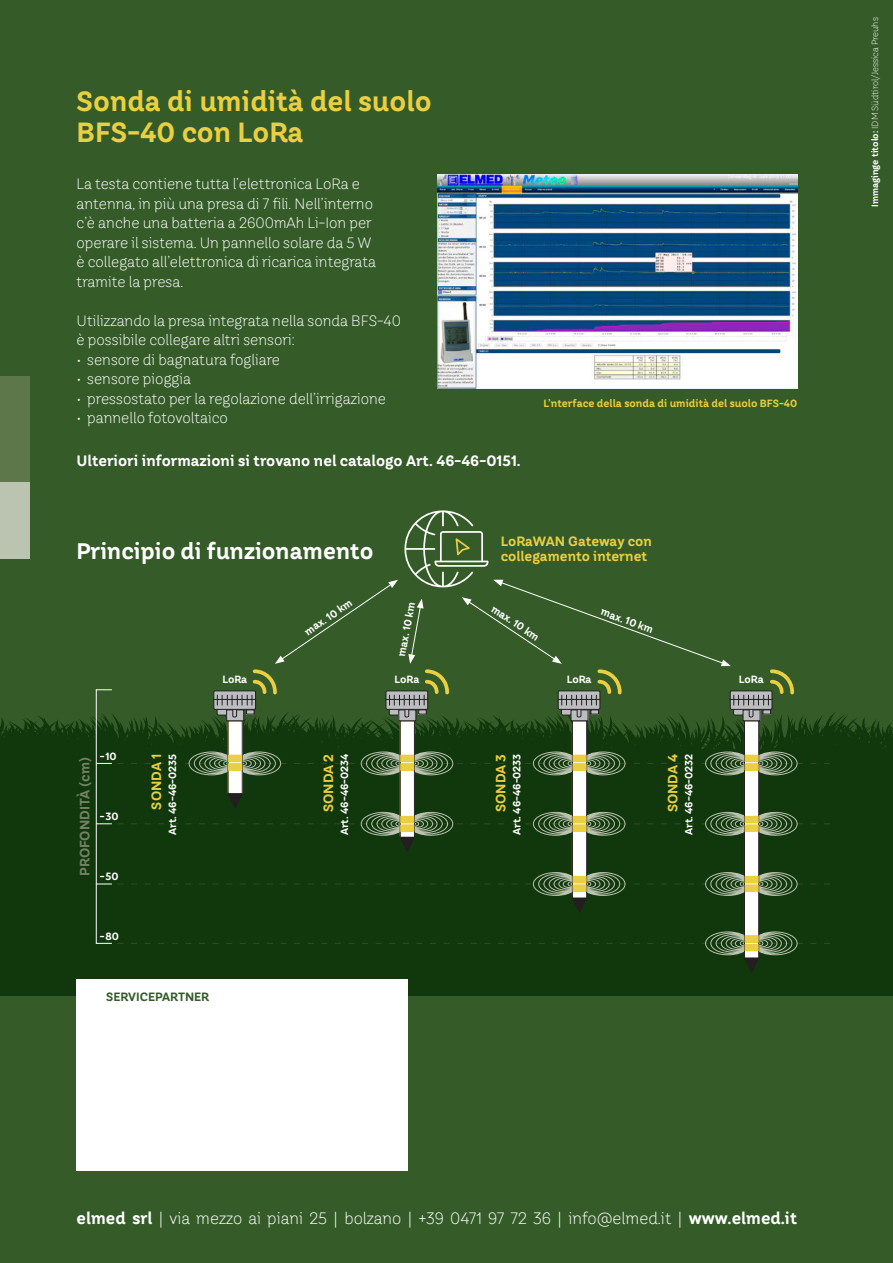
<style>
.page{position:relative;width:893px;height:1263px;background:#345b28}
.page>*{position:absolute;margin:0;border:0;box-sizing:border-box;transform-origin:0 0}
.t1{font:700 27.75px "TT Hazelnuts";color:#e9cf41}
.t2{font:700 22.5px "TT Hazelnuts";color:#fff}
.t3{font:300 16.5px "TT Hazelnuts";color:#fff}
.t4{font:300 15px/19.5px "TT Hazelnuts";color:#fff}
.t5{font:700 15px "TT Hazelnuts";color:#fff}
.t6{font:700 13.5px/15px "TT Hazelnuts";color:#e9cf41}
.t7{font:700 13.5px "TT Hazelnuts";color:#748366}
.t8{font:700 12px "TT Hazelnuts";color:#345b28}
.t9{font:700 10.5px "TT Hazelnuts";color:#fff}
.t10{font:700 10.5px "TT Hazelnuts";color:#e9cf41}
.t11{font:300 9px "TT Hazelnuts";color:#fff}
.s1{font-weight:700}
</style>
<div class="page">
<div style="left:0;top:749px;width:893px;height:247px;background:#11380c"></div>
<div style="left:77px;top:979px;width:331px;height:191px;background:#fff"></div>
<div style="left:0;top:376px;width:30px;height:106px;background:#5d774b"></div>
<div style="left:0;top:482px;width:30px;height:77px;background:#bbc3b1"></div>
<img style="left:438px;top:174px;width:359px;height:214px">
<svg style="left:0;top:510px;width:893px;height:463px"></svg>
<p class="t1" style="left:77px;top:83px;width:357px">Sonda di umidità del suolo</p>
<p class="t1" style="left:77px;top:114px;width:228px">BFS-40 con LoRa</p>
<p class="t4" style="left:77px;top:174px;width:301px">La testa contiene tutta l’elettronica LoRa e antenna, in più una presa di 7 fili. Nell’interno c’è anche una batteria a 2600mAh Li-Ion per operare il sistema. Un pannello solare da 5 W è collegato all’elettronica di ricarica integrata tramite la presa.</p>
<p class="t4" style="left:77px;top:310px;width:326px">Utilizzando la presa integrata nella sonda BFS-40 è possibile collegare altri sensori:</p>
<p class="t4" style="left:77px;top:349px;width:205px">• sensore di bagnatura fogliare</p>
<p class="t4" style="left:77px;top:369px;width:116px">• sensore pioggia</p>
<p class="t4" style="left:77px;top:388px;width:311px">• pressostato per la regolazione dell’irrigazione</p>
<p class="t4" style="left:77px;top:408px;width:153px">• pannello fotovoltaico</p>
<p class="t5" style="left:77px;top:451px;width:446px">Ulteriori informazioni si trovano nel catalogo Art. 46-46-0151.</p>
<p class="t10" style="left:544px;top:397px;width:255px">L’nterface della sonda di umidità del suolo BFS-40</p>
<p class="t2" style="left:77px;top:536px;width:298px">Principio di funzionamento</p>
<p class="t9" style="left:222px;top:672px;width:26px">LoRa</p>
<p class="t9" style="left:302px;top:627px;width:57px;rotate:-34deg">max. 10 km</p>
<p class="t9" style="left:395px;top:655px;width:57px;rotate:-79deg">max. 10 km</p>
<p class="t9" style="left:395px;top:672px;width:26px">LoRa</p>
<p class="t7" style="left:76px;top:876px;width:121px;rotate:-90deg">PROFONDITÀ (cm)</p>
<p class="t9" style="left:100px;top:749px;width:19px">-10</p>
<p class="t9" style="left:100px;top:810px;width:20px">-30</p>
<p class="t9" style="left:100px;top:869px;width:20px">-50</p>
<p class="t9" style="left:100px;top:929px;width:21px">-80</p>
<p class="t6" style="left:149px;top:809px;width:57px;rotate:-90deg">SONDA 1</p>
<p class="t9" style="left:166px;top:835px;width:82px;rotate:-90deg">Art. 46-46-0235</p>
<p class="t8" style="left:106px;top:989px;width:104px">SERVICEPARTNER</p>
<p class="t6" style="left:321px;top:812px;width:60px;rotate:-90deg">SONDA 2</p>
<p class="t9" style="left:338px;top:835px;width:83px;rotate:-90deg">Art. 46-46-0234</p>
<p class="t6" style="left:501px;top:534px;width:153px">LoRaWAN Gateway con collegamento internet</p>
<p class="t9" style="left:496px;top:602px;width:57px;rotate:34deg">max. 10 km</p>
<p class="t9" style="left:604px;top:604px;width:57px;rotate:21deg">max. 10 km</p>
<p class="t9" style="left:567px;top:672px;width:26px">LoRa</p>
<p class="t6" style="left:493px;top:812px;width:60px;rotate:-90deg">SONDA 3</p>
<p class="t9" style="left:510px;top:835px;width:82px;rotate:-90deg">Art. 46-46-0233</p>
<p class="t6" style="left:665px;top:812px;width:60px;rotate:-90deg">SONDA 4</p>
<p class="t9" style="left:682px;top:835px;width:82px;rotate:-90deg">Art. 46-46-0232</p>
<p class="t9" style="left:739px;top:672px;width:26px">LoRa</p>
<p class="t11" style="left:869px;top:207px;width:191px;rotate:-90deg"><span class="s1">Immaginge titolo:</span> IDM Südtirol/Jessica Preuhs</p>
<p class="t3" style="left:77px;top:1208px;width:722px"><span class="s1">elmed srl</span> | via mezzo ai piani 25 | bolzano | +39 0471 97 72 36 | info@elmed.it | <span class="s1">www.elmed.it</span></p>
</div>
